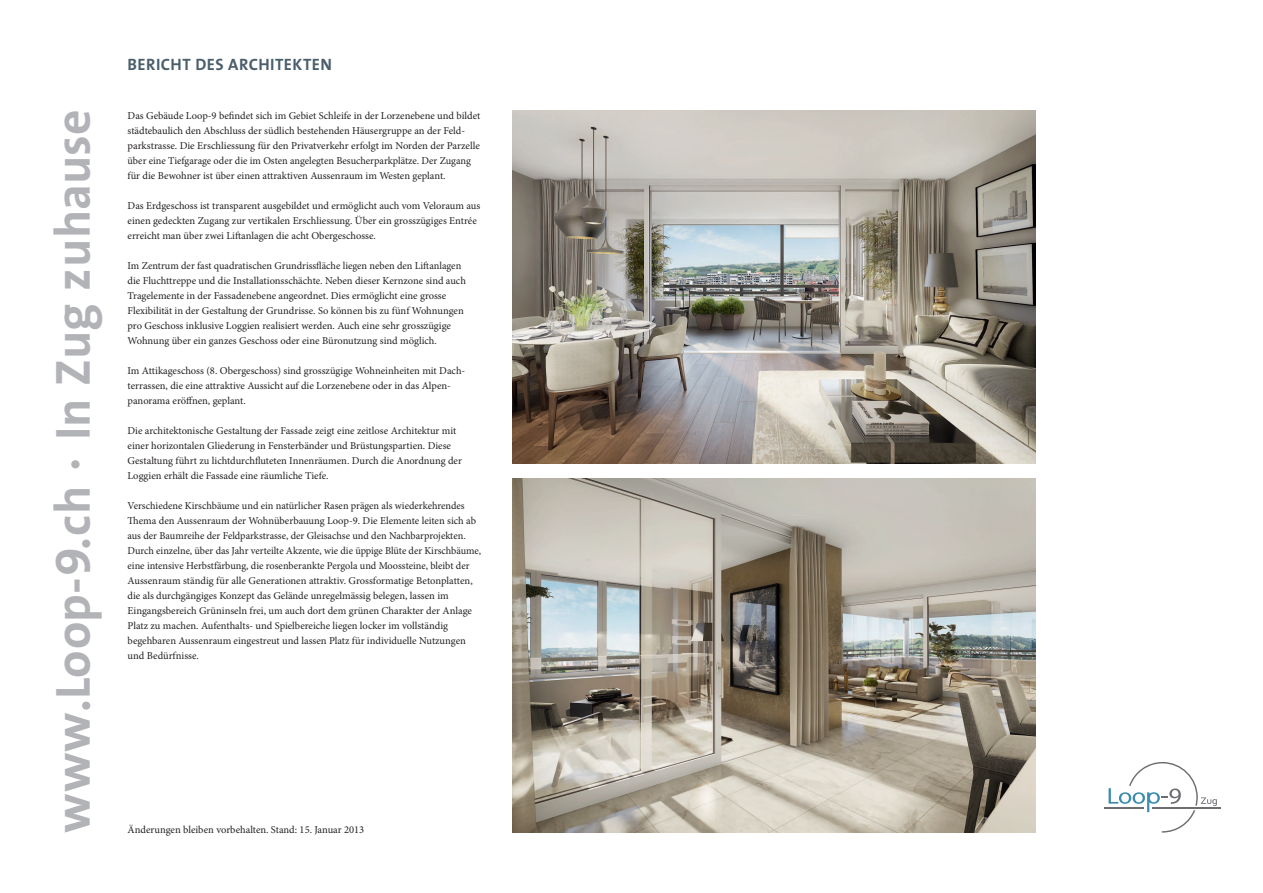
<style>
.page{position:relative;width:1263px;height:893px;background:#fff}
.page>*{position:absolute;margin:0;border:0;box-sizing:border-box;transform-origin:0 0}
.t1{font:700 49.65px "The Sans";letter-spacing:.01em;color:#b2b3b7}
.t2{font:700 16.5px "The Sans";letter-spacing:.025em;color:#4a5e6c}
.t3{font:10.5px/15px "Minion Pro";color:#231f20}
.s1{font-family:"The Sans Bold Caps";font-weight:400}
</style>
<div class="page">
<hr style="left:1104px;top:807px;width:40px;height:2px;background:#6c6d70">
<hr style="left:1152px;top:807px;width:68px;height:2px;background:#6c6d70">
<svg style="left:1108px;top:762px;width:109px;height:71px"></svg>
<img style="left:512px;top:111px;width:524px;height:352px">
<img style="left:512px;top:479px;width:524px;height:354px">
<p class="t1" style="left:32px;top:833px;width:726px;rotate:-90deg">www.Loop-<span class="s1">9</span>.ch · In Zug zuhause</p>
<p class="t2" style="left:128px;top:50px;width:206px">BERICHT DES ARCHITEKTEN</p>
<p class="t3" style="left:128px;top:108px;width:354px">Das Gebäude Loop-9 befindet sich im Gebiet Schleife in der Lorzenebene und bildet städtebaulich den Abschluss der südlich bestehenden Häusergruppe an der Feld&shy;parkstrasse. Die Erschliessung für den Privatverkehr erfolgt im Norden der Parzelle über eine Tiefgarage oder die im Osten angelegten Besucherparkplätze. Der Zugang für die Bewohner ist über einen attraktiven Aussenraum im Westen geplant.</p>
<p class="t3" style="left:128px;top:198px;width:354px">Das Erdgeschoss ist transparent ausgebildet und ermöglicht auch vom Veloraum aus einen gedeckten Zugang zur vertikalen Erschliessung. Über ein grosszügiges Entrée erreicht man über zwei Liftanlagen die acht Obergeschosse.</p>
<p class="t3" style="left:128px;top:258px;width:340px">Im Zentrum der fast quadratischen Grundrissfläche liegen neben den Liftanlagen die Fluchttreppe und die Installationsschächte. Neben dieser Kernzone sind auch Tragelemente in der Fassadenebene angeordnet. Dies ermöglicht eine grosse Flexibilität in der Gestaltung der Grundrisse. So können bis zu fünf Wohnungen pro Geschoss inklusive Loggien realisiert werden. Auch eine sehr grosszügige Wohnung über ein ganzes Geschoss oder eine Büronutzung sind möglich.</p>
<p class="t3" style="left:128px;top:363px;width:338px">Im Attikageschoss (8. Obergeschoss) sind grosszügige Wohneinheiten mit Dach‑ terrassen, die eine attraktive Aussicht auf die Lorzenebene oder in das Alpen‑ panorama eröffnen, geplant.</p>
<p class="t3" style="left:128px;top:423px;width:330px">Die architektonische Gestaltung der Fassade zeigt eine zeitlose Architektur mit</p>
<p class="t3" style="left:128px;top:438px;width:336px">einer horizontalen Gliederung in Fensterbänder und Brüstungspartien. Diese<br>Gestaltung führt zu lichtdurchfluteten Innenräumen. Durch die Anordnung der<br>Loggien erhält die Fassade eine räumliche Tiefe.</p>
<p class="t3" style="left:128px;top:498px;width:355px">Verschiedene Kirschbäume und ein natürlicher Rasen prägen als wiederkehrendes Thema den Aussenraum der Wohnüberbauung Loop-9. Die Elemente leiten sich ab aus der Baumreihe der Feldparkstrasse, der Gleisachse und den Nachbarprojekten.<br>Durch einzelne, über das Jahr verteilte Akzente, wie die üppige Blüte der Kirschbäume, eine intensive Herbstfärbung, die rosenberankte Pergola und Moossteine, bleibt der Aussenraum ständig für alle Generationen attraktiv. Grossformatige Betonplatten, die als durchgängiges Konzept das Gelände unregelmässig belegen, lassen im Eingangsbereich Grüninseln frei, um auch dort dem grünen Charakter der Anlage Platz zu machen. Aufenthalts- und Spielbereiche liegen locker im vollständig begehbaren Aussenraum eingestreut und lassen Platz für individuelle Nutzungen und Bedürfnisse.</p>
<p class="t3" style="left:128px;top:822px;width:238px">Änderungen bleiben vorbehalten. Stand: 15. Januar 2013</p>
</div>
